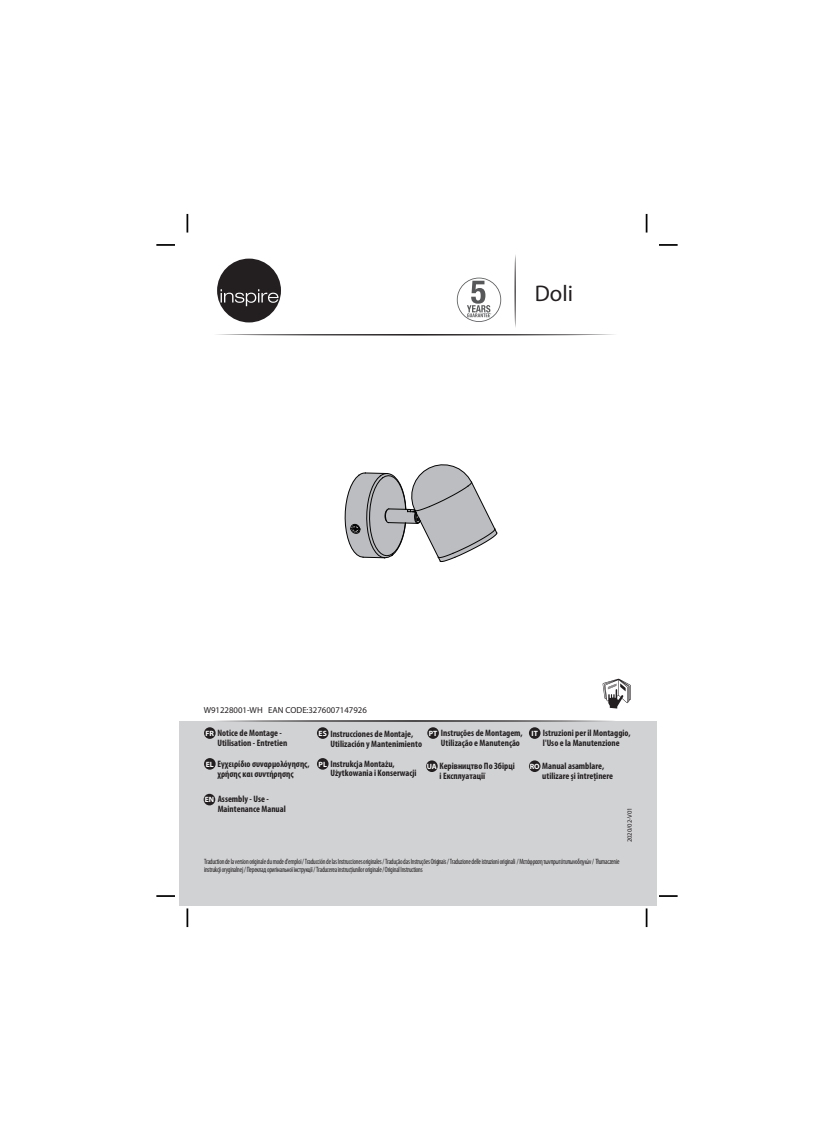
<style>
.page{position:relative;width:834px;height:1141px;background:#fff}
.page>*{position:absolute;margin:0;border:0;box-sizing:border-box;transform-origin:0 0}
.t1{font:22.75px "Myriad Pro";color:#231f20}
.t2{font:700 condensed 9.28px/9.8px "Myriad Pro";color:#231f20}
.t3{font:8.75px "Myriad Pro";color:#231f20}
.t4{font:condensed 7.7px/7.7px "Myriad Pro";letter-spacing:-.03em;color:#231f20;scale:.88 1}
.t5{font:700 7.7px "Myriad Pro";color:#fff}
.t6{font:6.65px "Myriad Pro";color:#231f20}
</style>
<div class="page">
<svg style="left:344px;top:464px;width:153px;height:98px"></svg>
<div style="left:179px;top:721px;width:478px;height:185px;background:#d1d2d4"></div>
<svg style="left:217px;top:334px;width:397px;height:2px"></svg>
<svg style="left:514px;top:260px;width:1px;height:62px"></svg>
<svg style="left:602px;top:679px;width:28px;height:30px"></svg>
<svg style="left:215px;top:720px;width:399px;height:2px"></svg>
<div style="left:204px;top:727px;width:11px;height:12px;background:#231f20;border-radius:50%"></div>
<div style="left:317px;top:727px;width:11px;height:12px;background:#231f20;border-radius:50%"></div>
<div style="left:427px;top:727px;width:12px;height:12px;background:#231f20;border-radius:50%"></div>
<div style="left:529px;top:727px;width:11px;height:12px;background:#231f20;border-radius:50%"></div>
<div style="left:204px;top:758px;width:11px;height:12px;background:#231f20;border-radius:50%"></div>
<div style="left:317px;top:758px;width:11px;height:12px;background:#231f20;border-radius:50%"></div>
<div style="left:426px;top:760px;width:11px;height:12px;background:#231f20;border-radius:50%"></div>
<div style="left:529px;top:760px;width:11px;height:12px;background:#231f20;border-radius:50%"></div>
<div style="left:204px;top:794px;width:11px;height:11px;background:#231f20;border-radius:50%"></div>
<svg style="left:186px;top:214px;width:2px;height:19px"></svg>
<svg style="left:645px;top:214px;width:2px;height:19px"></svg>
<svg style="left:186px;top:908px;width:2px;height:19px"></svg>
<svg style="left:645px;top:908px;width:2px;height:19px"></svg>
<svg style="left:156px;top:244px;width:19px;height:2px"></svg>
<svg style="left:156px;top:895px;width:19px;height:2px"></svg>
<svg style="left:659px;top:244px;width:18px;height:2px"></svg>
<svg style="left:659px;top:895px;width:18px;height:2px"></svg>
<div style="left:217px;top:259px;width:64px;height:63px;background:#231f20;border-radius:50%"></div>
<svg style="left:217px;top:289px;width:61px;height:17px"></svg>
<svg style="left:457px;top:278px;width:44px;height:44px"></svg>
<h1 class="t1" style="left:534px;top:279px;width:40px">Doli</h1>
<p class="t3" style="left:204px;top:705px;width:165px">W91228001-WH EAN CODE:3276007147926</p>
<p class="t2" style="left:217px;top:729px;width:71px">Notice de Montage -<br>Utilisation - Entretien</p>
<p class="t2" style="left:330px;top:729px;width:93px">Instrucciones de Montaje,<br>Utilización y Mantenimiento</p>
<p class="t2" style="left:441px;top:728px;width:83px">Instruções de Montagem,<br>Utilização e Manutenção</p>
<p class="t2" style="left:543px;top:728px;width:89px">Istruzioni per il Montaggio, l'Uso e la Manutenzione</p>
<p class="t2" style="left:217px;top:759px;width:94px">Εγχειρίδιο συναρμολόγησης, χρήσης και συντήρησης</p>
<p class="t2" style="left:330px;top:759px;width:88px">Instrukcja Montażu,<br>Użytkowania i Konserwacji</p>
<p class="t2" style="left:218px;top:794px;width:70px">Assembly - Use -<br>Maintenance Manual</p>
<p class="t5" style="left:205px;top:729px;width:10px">FR</p>
<p class="t5" style="left:318px;top:729px;width:10px">ES</p>
<p class="t5" style="left:428px;top:729px;width:10px">PT</p>
<p class="t5" style="left:531px;top:729px;width:8px">IT</p>
<p class="t5" style="left:206px;top:760px;width:10px">EL</p>
<p class="t5" style="left:318px;top:760px;width:10px">PL</p>
<p class="t5" style="left:427px;top:762px;width:12px">UA</p>
<p class="t2" style="left:542px;top:761px;width:72px">Manual asamblare, utilizare și întreţinere</p>
<p class="t2" style="left:439px;top:761px;width:77px">Керівництво По Збірці і Експлуатації</p>
<p class="t5" style="left:529px;top:762px;width:12px">RO</p>
<p class="t5" style="left:205px;top:795px;width:11px">EN</p>
<p class="t6" style="left:625px;top:842px;width:36px;rotate:-90deg">2020/02-V01</p>
<p class="t4" style="left:204px;top:858px;width:473px">Traductionde la version originale dumode d’emploi / Traducción delasInstruccionesoriginales/Tradução das Instruções Originais/Traduzionedelleistruzioni originali / Μετάφρασητωνπρωτότυπωνοδηγιών/ Tłumaczenie instrukcjioryginalnej/ Перeклад оригінальної інструкції / Traducerea instrucţiunilor originale / Original Instructions</p>
</div>
